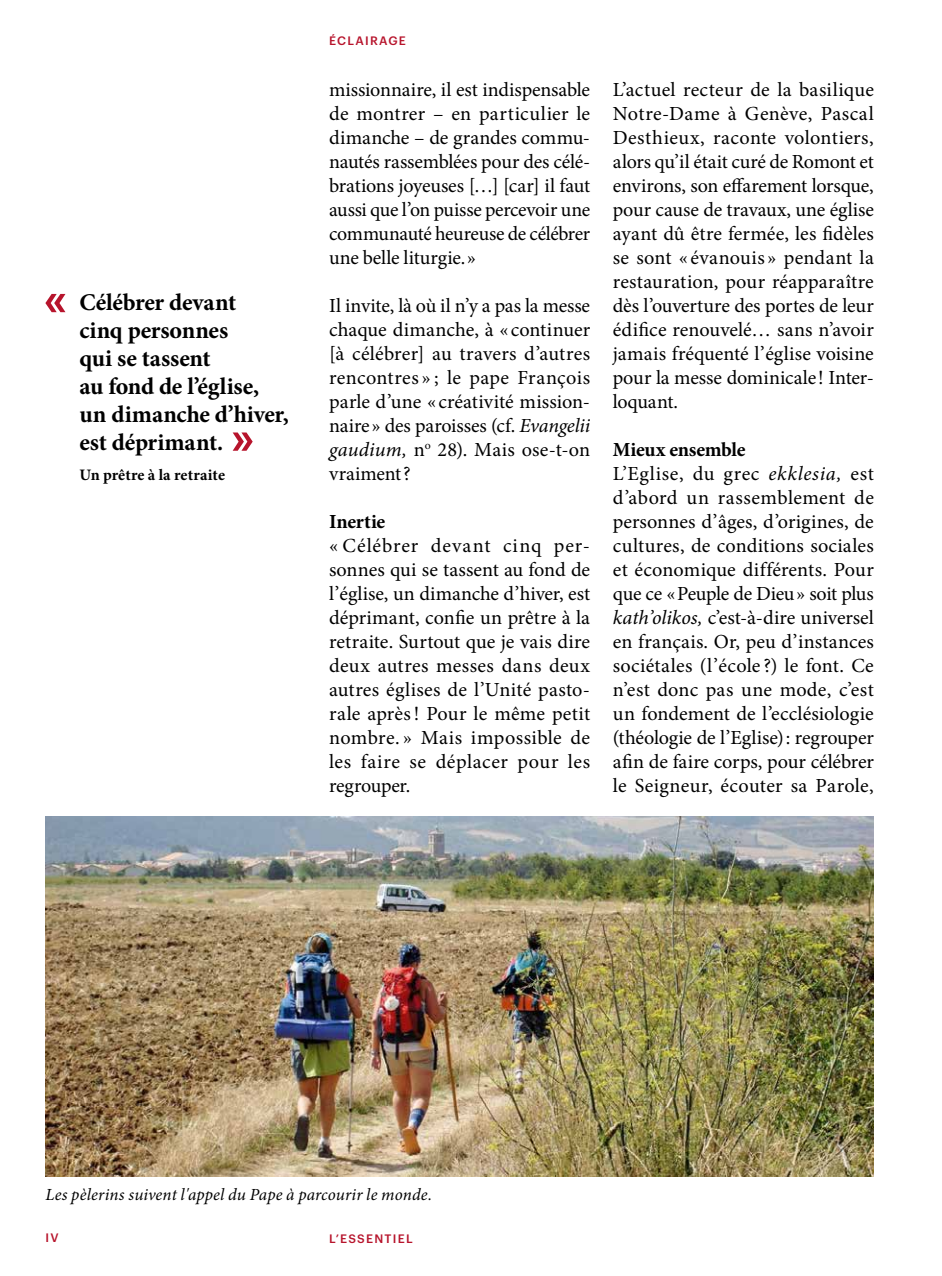
<style>
.page{position:relative;width:942px;height:1276px;background:#fff}
.page>*{position:absolute;margin:0;border:0;box-sizing:border-box;transform-origin:0 0}
.t1{font:700 24px/28px "Minion Pro";letter-spacing:-.005em;color:#000}
.t2{font:20px/24px "Minion Pro";letter-spacing:.005em;color:#000;text-align:justify}
.t3{font:700 20px "Minion Pro";letter-spacing:-.01em;color:#000}
.t4{font:italic 17px "Minion Pro";letter-spacing:.005em;color:#000}
.t5{font:700 16px "Minion Pro";letter-spacing:.005em;color:#000}
.t6{font:500 12px "Graphik";letter-spacing:.105em;color:#b7142c}
.s1{font-style:italic}
.s2{font-weight:700}
</style>
<div class="page">
<svg style="left:45px;top:294px;width:20px;height:18px"></svg>
<svg style="left:232px;top:432px;width:20px;height:19px"></svg>
<img style="left:45px;top:816px;width:828px;height:360px">
<p class="t1" style="left:79px;top:288px;width:211px">Célébrer devant<br>cinq personnes<br>qui se tassent<br>au fond de l’église, un dimanche d’hiver, est déprimant.</p>
<p class="t5" style="left:79px;top:464px;width:147px">Un prêtre à la retraite</p>
<p class="t6" style="left:329px;top:31px;width:78px">ÉCLAIRAGE</p>
<p class="t2" style="left:329px;top:78px;width:262px">missionnaire, il est indispensable de montrer – en particulier le dimanche – de grandes commu&shy;nautés rassemblées pour des célé&shy;brations joyeuses […] [car] il faut aussi que l’on puisse percevoir une communauté heureuse de célébrer une belle liturgie.»</p>
<p class="t2" style="left:329px;top:294px;width:262px">Il invite, là où il n’y a pas la messe chaque dimanche, à « continuer [à célébrer] au travers d’autres rencontres » ; le pape François parle d’une « créativité mission&shy;naire» des paroisses (cf. <span class="s1">Evangelii gaudium,</span> n<sup>o</sup> 28). Mais ose-t-on vraiment?</p>
<p class="t3" style="left:329px;top:508px;width:58px">Inertie</p>
<p class="t2" style="left:329px;top:534px;width:262px">« Célébrer devant cinq per&shy;sonnes qui se tassent au fond de l’église, un dimanche d’hiver, est déprimant, confie un prêtre à la retraite. Surtout que je vais dire deux autres messes dans deux autres églises de l’Unité pasto&shy;rale après! Pour le même petit nombre. » Mais impossible de les faire se déplacer pour les regrouper.</p>
<p class="t2" style="left:612px;top:78px;width:262px">L’actuel recteur de la basilique Notre-Dame à Genève, Pascal Desthieux, raconte volontiers, alors qu’il était curé de Romont et environs, son effarement lorsque, pour cause de travaux, une église ayant dû être fermée, les fidèles se sont « évanouis » pendant la restauration, pour réapparaître dès l’ouverture des portes de leur édifice renouvelé… sans n’avoir jamais fréquenté l’église voisine pour la messe dominicale! Inter&shy;loquant.</p>
<p class="t2" style="left:612px;top:438px;width:262px;text-align:left"><span class="s2">Mieux ensemble<br></span>L’Eglise, du grec <span class="s1">ekklesia,</span> est d’abord un rassemblement de personnes d’âges, d’origines, de cultures, de conditions sociales et économique différents. Pour que ce «Peuple de Dieu» soit plus <span class="s1">kath’olikos,</span> c’est-à-dire universel en français. Or, peu d’instances sociétales (l’école ?) le font. Ce n’est donc pas une mode, c’est un fondement de l’ecclésiologie (théologie de l’Eglise): regrouper afin de faire corps, pour célébrer le Seigneur, écouter sa Parole,</p>
<p class="t4" style="left:45px;top:1183px;width:388px">Les pèlerins suivent l'appel du Pape à parcourir le monde.</p>
<p class="t6" style="left:45px;top:1228px;width:15px">IV</p>
<p class="t6" style="left:329px;top:1229px;width:85px">L’ESSENTIEL</p>
</div>
